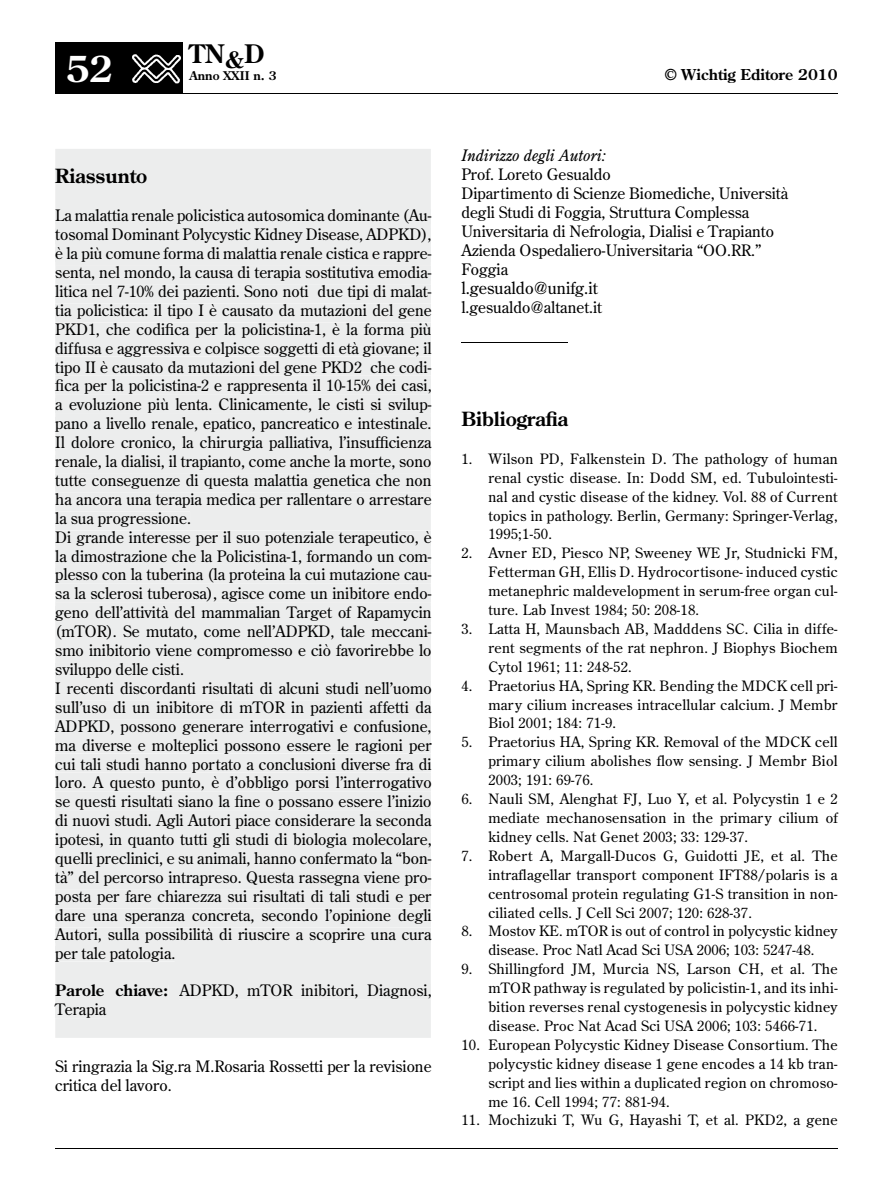
<style>
.page{position:relative;width:893px;height:1191px;background:#fff}
.page>*{position:absolute;margin:0;border:0;box-sizing:border-box;transform-origin:0 0}
.t1{font:700 36px "Century Old Style";color:#fff}
.t2{font:700 25.5px "Century Old Style";color:#000}
.t3{font:700 19.5px "Century Old Style";color:#000}
.t4{font:16.5px "Century Old Style";color:#000}
.t5{font:15.75px/18.9px "Century Old Style";color:#000}
.t6{font:italic 15.75px "Century Old Style";color:#000}
.t7{font:700 15px "Century Old Style";color:#000}
.t8{font:14.25px/18.9px "Century Old Style";letter-spacing:.02em;color:#000;text-align:justify}
.t9{font:700 12px "Century Old Style";color:#000}
.s1{font-weight:700}
</style>
<div class="page">
<hr style="left:55px;top:93px;width:783px;height:1px;background:#000">
<div style="left:55px;top:43px;width:128px;height:51px;background:#000"></div>
<img style="left:132px;top:54px;width:49px;height:30px">
<hr style="left:55px;top:1147px;width:783px;height:1px;background:#000">
<div style="left:55px;top:149px;width:376px;height:778px;background:#eceded"></div>
<div style="left:55px;top:169px;width:92px;height:15px;background:#eceded"></div>
<div style="left:56px;top:209px;width:375px;height:15px;background:#eceded"></div>
<div style="left:55px;top:228px;width:376px;height:15px;background:#eceded"></div>
<div style="left:56px;top:247px;width:375px;height:15px;background:#eceded"></div>
<div style="left:56px;top:266px;width:375px;height:15px;background:#eceded"></div>
<div style="left:55px;top:285px;width:376px;height:15px;background:#eceded"></div>
<div style="left:55px;top:304px;width:376px;height:14px;background:#eceded"></div>
<div style="left:56px;top:322px;width:375px;height:15px;background:#eceded"></div>
<div style="left:56px;top:341px;width:375px;height:15px;background:#eceded"></div>
<div style="left:55px;top:360px;width:376px;height:15px;background:#eceded"></div>
<div style="left:55px;top:379px;width:376px;height:15px;background:#eceded"></div>
<div style="left:56px;top:398px;width:375px;height:15px;background:#eceded"></div>
<div style="left:55px;top:417px;width:376px;height:15px;background:#eceded"></div>
<div style="left:56px;top:436px;width:375px;height:15px;background:#eceded"></div>
<div style="left:56px;top:455px;width:375px;height:15px;background:#eceded"></div>
<div style="left:55px;top:474px;width:376px;height:15px;background:#eceded"></div>
<div style="left:55px;top:493px;width:376px;height:14px;background:#eceded"></div>
<div style="left:55px;top:511px;width:135px;height:15px;background:#eceded"></div>
<div style="left:56px;top:530px;width:375px;height:15px;background:#eceded"></div>
<div style="left:55px;top:549px;width:376px;height:15px;background:#eceded"></div>
<div style="left:55px;top:568px;width:376px;height:15px;background:#eceded"></div>
<div style="left:56px;top:587px;width:375px;height:15px;background:#eceded"></div>
<div style="left:55px;top:606px;width:376px;height:15px;background:#eceded"></div>
<div style="left:57px;top:625px;width:374px;height:15px;background:#eceded"></div>
<div style="left:56px;top:644px;width:375px;height:15px;background:#eceded"></div>
<div style="left:56px;top:663px;width:128px;height:15px;background:#eceded"></div>
<div style="left:56px;top:682px;width:375px;height:12px;background:#eceded"></div>
<div style="left:56px;top:700px;width:375px;height:15px;background:#eceded"></div>
<div style="left:55px;top:720px;width:376px;height:14px;background:#eceded"></div>
<div style="left:56px;top:738px;width:375px;height:15px;background:#eceded"></div>
<div style="left:56px;top:757px;width:375px;height:15px;background:#eceded"></div>
<div style="left:55px;top:776px;width:376px;height:15px;background:#eceded"></div>
<div style="left:56px;top:795px;width:375px;height:15px;background:#eceded"></div>
<div style="left:56px;top:814px;width:375px;height:15px;background:#eceded"></div>
<div style="left:56px;top:833px;width:375px;height:15px;background:#eceded"></div>
<div style="left:56px;top:852px;width:375px;height:15px;background:#eceded"></div>
<div style="left:55px;top:871px;width:376px;height:14px;background:#eceded"></div>
<div style="left:55px;top:889px;width:376px;height:15px;background:#eceded"></div>
<div style="left:56px;top:908px;width:375px;height:15px;background:#eceded"></div>
<div style="left:55px;top:942px;width:376px;height:95px;background:#eceded"></div>
<div style="left:55px;top:927px;width:376px;height:15px;background:#eceded"></div>
<div style="left:55px;top:946px;width:120px;height:15px;background:#eceded"></div>
<div style="left:56px;top:984px;width:112px;height:12px;background:#eceded"></div>
<div style="left:179px;top:984px;width:252px;height:15px;background:#eceded"></div>
<div style="left:55px;top:1003px;width:51px;height:15px;background:#eceded"></div>
<hr style="left:461px;top:342px;width:107px;height:1px;background:#000">
<h1 class="t1" style="left:66px;top:45px;width:49px">52</h1>
<h2 class="t2" style="left:190px;top:37px;width:76px">TN<sub>&amp;</sub>D</h2>
<p class="t9" style="left:190px;top:67px;width:89px">Anno XXII n. 3</p>
<p class="t7" style="left:665px;top:65px;width:174px">© Wichtig Editore 2010</p>
<p class="t3" style="left:55px;top:163px;width:94px">Riassunto</p>
<p class="t5" style="left:55px;top:206px;width:378px">La malattia renale policistica autosomica dominante (Au&shy;tosomal Dominant Polycystic Kidney Disease, ADPKD), è la più comune forma di malattia renale cistica e rappre&shy;senta, nel mondo, la causa di terapia sostitutiva emodia&shy;litica nel 7-10% dei pazienti. Sono noti due tipi di malat&shy;tia policistica: il tipo I è causato da mutazioni del gene PKD1, che codifica per la policistina-1, è la forma più diffusa e aggressiva e colpisce soggetti di età giovane; il tipo II è causato da mutazioni del gene PKD2 che codi&shy;fica per la policistina-2 e rappresenta il 10-15% dei casi, a evoluzione più lenta. Clinicamente, le cisti si svilup&shy;pano a livello renale, epatico, pancreatico e intestinale.<br>Il dolore cronico, la chirurgia palliativa, l’insufficienza renale, la dialisi, il trapianto, come anche la morte, sono tutte conseguenze di questa malattia genetica che non ha ancora una terapia medica per rallentare o arrestare la sua progressione.<br>Di grande interesse per il suo potenziale terapeutico, è la dimostrazione che la Policistina-1, formando un com&shy;plesso con la tuberina (la proteina la cui mutazione cau&shy;sa la sclerosi tuberosa), agisce come un inibitore endo&shy;geno dell’attività del mammalian Target of Rapamycin (mTOR). Se mutato, come nell’ADPKD, tale meccani&shy;smo inibitorio viene compromesso e ciò favorirebbe lo sviluppo delle cisti.<br>I recenti discordanti risultati di alcuni studi nell’uomo sull’uso di un inibitore di mTOR in pazienti affetti da ADPKD, possono generare interrogativi e confusione, ma diverse e molteplici possono essere le ragioni per cui tali studi hanno portato a conclusioni diverse fra di loro. A questo punto, è d’obbligo porsi l’interrogativo se questi risultati siano la fine o possano essere l’inizio di nuovi studi. Agli Autori piace considerare la seconda ipotesi, in quanto tutti gli studi di biologia molecolare, quelli preclinici, e su animali, hanno confermato la “bon&shy;tà” del percorso intrapreso. Questa rassegna viene pro&shy;posta per fare chiarezza sui risultati di tali studi e per dare una speranza concreta, secondo l’opinione degli Autori, sulla possibilità di riuscire a scoprire una cura per tale patologia.</p>
<p class="t5" style="left:55px;top:980px;width:378px"><span class="s1">Parole chiave:</span> ADPKD, mTOR inibitori, Diagnosi,<br>Terapia</p>
<p class="t5" style="left:55px;top:1056px;width:378px">Si ringrazia la Sig.ra M.Rosaria Rossetti per la revisione critica del lavoro.</p>
<p class="t6" style="left:461px;top:146px;width:146px">Indirizzo degli Autori:</p>
<p class="t5" style="left:461px;top:165px;width:328px">Prof. Loreto Gesualdo<br>Dipartimento di Scienze Biomediche, Università degli Studi di Foggia, Struttura Complessa Universitaria di Nefrologia, Dialisi e Trapianto Azienda Ospedaliero-Universitaria “OO.RR.” Foggia</p>
<p class="t4" style="left:461px;top:277px;width:138px">l.gesualdo@unifg.it</p>
<p class="t5" style="left:461px;top:297px;width:142px">l.gesualdo@altanet.it</p>
<p class="t3" style="left:461px;top:406px;width:108px">Bibliografia</p>
<p class="t8" style="left:488px;top:449px;width:351px;text-indent:-27px">1. Wilson PD, Falkenstein D. The pathology of human renal cystic disease. In: Dodd SM, ed. Tubulointesti&shy;nal and cystic disease of the kidney. Vol. 88 of Current topics in pathology. Berlin, Germany: Springer-Verlag, 1995;1-50.</p>
<p class="t8" style="left:488px;top:543px;width:351px;text-indent:-27px">2. Avner ED, Piesco NP, Sweeney WE Jr, Studnicki FM, Fetterman GH, Ellis D. Hydrocortisone- induced cystic metanephric maldevelopment in serum-free organ cul&shy;ture. Lab Invest 1984; 50: 208-18.</p>
<p class="t8" style="left:488px;top:619px;width:351px;text-indent:-27px">3. Latta H, Maunsbach AB, Madddens SC. Cilia in diffe&shy;rent segments of the rat nephron. J Biophys Biochem Cytol 1961; 11: 248-52.</p>
<p class="t8" style="left:488px;top:675px;width:351px;text-indent:-27px">4. Praetorius HA, Spring KR. Bending the MDCK cell pri&shy;mary cilium increases intracellular calcium. J Membr Biol 2001; 184: 71-9.</p>
<p class="t8" style="left:488px;top:732px;width:351px;text-indent:-27px">5. Praetorius HA, Spring KR. Removal of the MDCK cell primary cilium abolishes flow sensing. J Membr Biol 2003; 191: 69-76.</p>
<p class="t8" style="left:488px;top:789px;width:351px;text-indent:-27px">6. Nauli SM, Alenghat FJ, Luo Y, et al. Polycystin 1 e 2 mediate mechanosensation in the primary cilium of kidney cells. Nat Genet 2003; 33: 129-37.</p>
<p class="t8" style="left:488px;top:845px;width:351px;text-indent:-27px">7. Robert A, Margall-Ducos G, Guidotti JE, et al. The intraflagellar transport component IFT88/polaris is a centrosomal protein regulating G1-S transition in non&shy;ciliated cells. J Cell Sci 2007; 120: 628-37.</p>
<p class="t8" style="left:461px;top:921px;width:378px;text-align:center">8. Mostov KE. mTOR is out of control in polycystic kidney disease. Proc Natl Acad Sci USA 2006; 103: 5247-48.</p>
<p class="t8" style="left:488px;top:959px;width:351px;text-indent:-27px">9. Shillingford JM, Murcia NS, Larson CH, et al. The mTOR pathway is regulated by policistin-1, and its inhi&shy;bition reverses renal cystogenesis in polycystic kidney disease. Proc Nat Acad Sci USA 2006; 103: 5466-71.</p>
<p class="t8" style="left:488px;top:1034px;width:351px;text-indent:-27px">10. European Polycystic Kidney Disease Consortium. The polycystic kidney disease 1 gene encodes a 14 kb tran&shy;script and lies within a duplicated region on chromoso&shy;me 16. Cell 1994; 77: 881-94.</p>
<p class="t8" style="left:461px;top:1110px;width:378px">11. Mochizuki T, Wu G, Hayashi T, et al. PKD2, a gene</p>
</div>
